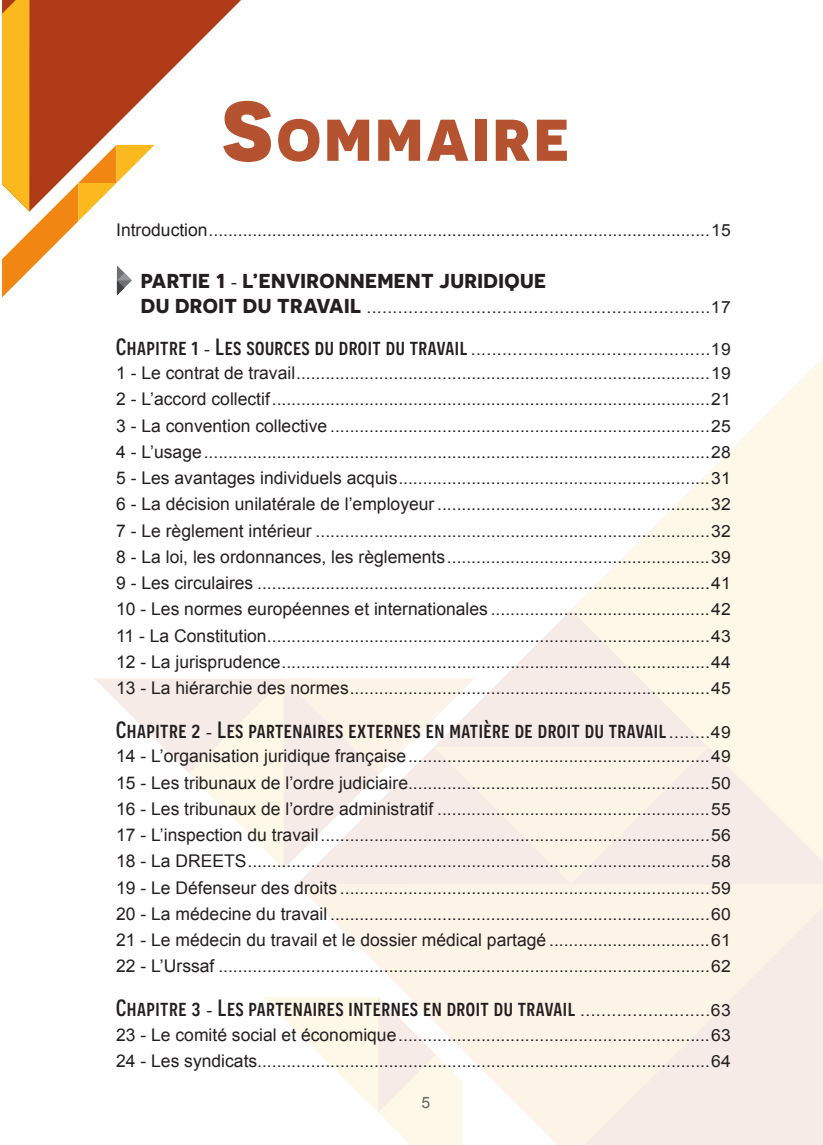
<style>
.page{position:relative;width:823px;height:1145px;background:#fff}
.page>*{position:absolute;margin:0;border:0;box-sizing:border-box;transform-origin:0 0}
.t1{font:800 58.8px "Novecentosans";letter-spacing:.055em;color:#b55330;scale:1.06 1}
.t2{font:500 23.45px "Novecentosanscondensed";letter-spacing:.02em;color:#231f20;scale:1.06 1}
.t3{font:700 20.12px "Novecentosans";letter-spacing:.02em;color:#231f20;scale:1.06 1}
.t4{font:17.5px "Arial";color:#231f20}
.t5{font:16.8px/26.2px "Arial";color:#231f20;scale:1.04 1}
.t6{font:15.75px "Arial";color:#646568}
.s1{font-size:84px}
.s2{font-size:17.5px}
.s3{font-family:"Arial";font-weight:400;font-size:16.8px}
.s4{font-family:"Novecentosans";font-weight:700;font-size:20.12px}
.s5{font-family:"Novecentosanscondensed";font-weight:500;font-size:23.45px}
.s6{font-size:16.8px}
</style>
<div class="page">
<svg style="left:296px;top:610px;width:275px;height:69px"></svg>
<svg style="left:297px;top:884px;width:526px;height:261px;background:#fbf2e9"></svg>
<svg style="left:571px;top:358px;width:252px;height:526px;fill:#fef8e8"></svg>
<svg style="left:263px;top:997px;width:199px;height:148px"></svg>
<svg style="left:95px;top:679px;width:94px;height:94px"></svg>
<svg style="left:189px;top:679px;width:519px;height:205px;background:#faf0ea"></svg>
<svg style="left:155px;top:0;width:86px;height:86px"></svg>
<svg style="left:2px;top:0;width:153px;height:297px"></svg>
<svg style="left:819px;top:1142px;width:4px;height:3px"></svg>
<h1 class="t1" style="left:221px;top:103px;width:330px"><span class="s1">S</span>OMMAIRE</h1>
<p class="t5" style="left:116px;top:217px;width:592px"><span class="s2">Introduction</span>.......................................................................................................15</p>
<p class="t3" style="left:141px;top:268px;width:384px">PARTIE 1 <span class="s3">-</span> L’ENVIRONNEMENT JURIDIQUE</p>
<p class="t5" style="left:141px;top:294px;width:569px"><span class="s4">DU DROIT DU TRAVAIL</span> ..................................................................17</p>
<p class="t5" style="left:116px;top:337px;width:592px;line-height:24.5px"><span class="s5">Chapitre 1</span> - <span class="s5">Les sources du droit du travail</span> ..............................................19<br><span class="s2">1 - Le contrat de travail</span>.....................................................................................19</p>
<p class="t5" style="left:116px;top:387px;width:592px;text-align:justify"><span class="s2">2 - L’accord collectif</span>..........................................................................................21<br><span class="s2">3 - La convention collective</span> ..............................................................................25<br><span class="s2">4 - L’usage</span>........................................................................................................28<br><span class="s2">5 - Les avantages individuels acquis</span>................................................................31<br><span class="s2">6 - La décision unilatérale de l’employeur</span> ........................................................32<br><span class="s2">7 - Le règlement intérieur</span> .................................................................................32<br><span class="s2">8 - La loi, les ordonnances, les règlements</span>......................................................39<br><span class="s2">9 - Les circulaires</span> .............................................................................................41<br><span class="s2">10 - Les normes européennes et internationales</span> .............................................42<br><span class="s2">11 - La Constitution</span>...........................................................................................43<br><span class="s2">12 - La jurisprudence</span>........................................................................................44<br><span class="s2">13 - La hiérarchie des normes</span>..........................................................................45</p>
<h2 class="t2" style="left:116px;top:716px;width:581px">Chapitre 2 <span class="s3">-</span> Les partenaires externes en matière de droit du travail<span class="s3">........49</span></h2>
<p class="t5" style="left:116px;top:744px;width:592px;text-align:justify"><span class="s2">14 - L’organisation juridique française</span>..............................................................49<br><span class="s2">15 - Les tribunaux de l’ordre judiciaire</span>..............................................................50<br><span class="s2">16 - Les tribunaux de l’ordre administratif</span> ........................................................55<br><span class="s2">17 - L’inspection du travail</span>................................................................................56<br><span class="s2">18 - La DREETS</span>...............................................................................................58<br><span class="s2">19 - Le Défenseur des droits</span> ............................................................................59<br><span class="s2">20 - La médecine du travail</span> ..............................................................................60</p>
<p class="t4" style="left:116px;top:929px;width:616px">21 - Le médecin du travail et le dossier médical partagé <span class="s6">.................................61</span></p>
<p class="t5" style="left:116px;top:954px;width:592px"><span class="s2">22 - L’Urssaf</span> .....................................................................................................62</p>
<h2 class="t2" style="left:116px;top:995px;width:581px">Chapitre 3 <span class="s3">-</span> Les partenaires internes en droit du travail <span class="s3">.........................63</span></h2>
<p class="t5" style="left:116px;top:1022px;width:592px"><span class="s2">23 - Le comité social et économique</span>................................................................63<br><span class="s2">24 - Les syndicats</span>.............................................................................................64</p>
<p class="t6" style="left:421px;top:1092px;width:10px">5</p>
</div>
